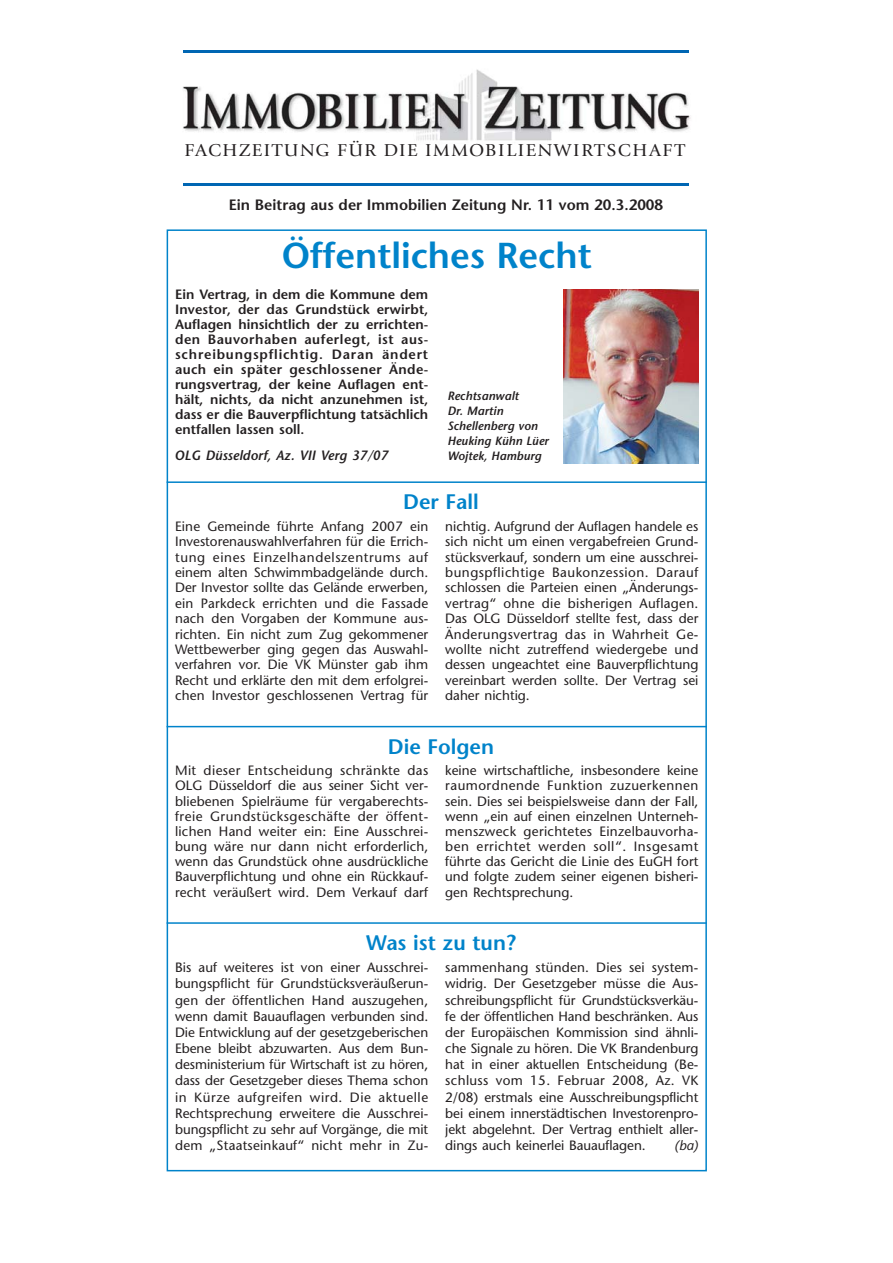
<style>
.page{position:relative;width:893px;height:1263px;background:#fff}
.page>*{position:absolute;margin:0;border:0;box-sizing:border-box;transform-origin:0 0}
.t1{font:600 36px "Stone Sans";color:#0083ca}
.t2{font:600 21px "Stone Sans";color:#0083ca}
.t3{font:17.7px "Giovanni EF";letter-spacing:.08em;color:#231f20;scale:1.05 1}
.t4{font:600 15px "Stone Sans";color:#231f20}
.t5{font:13.5px/15.5px "Stone Sans";color:#231f20;text-align:justify}
.t6{font:600 13.5px/15px "Stone Sans";color:#231f20;text-align:justify}
.t7{font:italic 600 13.5px "Stone Sans";color:#231f20}
.t8{font:italic 13.5px "Stone Sans";color:#231f20}
.t9{font:italic 600 12px/15px "Stone Sans";letter-spacing:.005em;color:#231f20}
</style>
<div class="page">
<img style="left:183px;top:69px;width:508px;height:72px">
<hr style="left:183px;top:183px;width:505px;height:3px;background:#0066b3">
<hr style="left:183px;top:50px;width:505px;height:3px;background:#0066b3">
<hr style="left:167px;top:481px;width:540px;height:2px;background:#0083ca">
<hr style="left:167px;top:726px;width:540px;height:1px;background:#0083ca">
<hr style="left:167px;top:922px;width:540px;height:2px;background:#0083ca">
<img style="left:563px;top:289px;width:135px;height:175px">
<h3 class="t3" style="left:185px;top:143px;width:478px">FACHZEITUNG FÜR DIE IMMOBILIENWIRTSCHAFT</h3>
<p class="t4" style="left:229px;top:199px;width:436px">Ein Beitrag aus der Immobilien Zeitung Nr. 11 vom 20.3.2008</p>
<h1 class="t1" style="left:282px;top:241px;width:311px">Öffentliches Recht</h1>
<p class="t6" style="left:175px;top:289px;width:255px">Ein Vertrag, in dem die Kommune dem Investor, der das Grundstück erwirbt, Auflagen hinsichtlich der zu errichten&shy;den Bauvorhaben auferlegt, ist aus&shy;schreibungspflichtig. Daran ändert auch ein später geschlossener Ände&shy;rungsvertrag, der keine Auflagen ent&shy;hält, nichts, da nicht anzunehmen ist, dass er die Bauverpflichtung tatsächlich entfallen lassen soll.</p>
<p class="t7" style="left:174px;top:450px;width:215px">OLG Düsseldorf, Az. VII Verg 37/07</p>
<p class="t9" style="left:447px;top:390px;width:103px">Rechtsanwalt<br>Dr. Martin<br>Schellenberg von<br>Heuking Kühn Lüer<br>Wojtek, Hamburg</p>
<h2 class="t2" style="left:403px;top:494px;width:77px">Der Fall</h2>
<p class="t5" style="left:175px;top:520px;width:255px">Eine Gemeinde führte Anfang 2007 ein Investorenauswahlverfahren für die Errich&shy;tung eines Einzelhandelszentrums auf einem alten Schwimmbadgelände durch.<br>Der Investor sollte das Gelände erwerben, ein Parkdeck errichten und die Fassade nach den Vorgaben der Kommune aus&shy;richten. Ein nicht zum Zug gekommener Wettbewerber ging gegen das Auswahl&shy;verfahren vor. Die VK Münster gab ihm Recht und erklärte den mit dem erfolgrei&shy;chen Investor geschlossenen Vertrag für</p>
<p class="t5" style="left:445px;top:520px;width:254px">nichtig. Aufgrund der Auflagen handele es sich nicht um einen vergabefreien Grund&shy;stücksverkauf, sondern um eine ausschrei&shy;bungspflichtige Baukonzession. Darauf schlossen die Parteien einen „Änderungs&shy;vertrag“ ohne die bisherigen Auflagen.<br>Das OLG Düsseldorf stellte fest, dass der Änderungsvertrag das in Wahrheit Ge&shy;wollte nicht zutreffend wiedergebe und dessen ungeachtet eine Bauverpflichtung vereinbart werden sollte. Der Vertrag sei daher nichtig.</p>
<h2 class="t2" style="left:388px;top:738px;width:108px">Die Folgen</h2>
<p class="t5" style="left:175px;top:764px;width:255px">Mit dieser Entscheidung schränkte das OLG Düsseldorf die aus seiner Sicht ver&shy;bliebenen Spielräume für vergaberechts&shy;freie Grundstücksgeschäfte der öffent&shy;lichen Hand weiter ein: Eine Ausschrei&shy;bung wäre nur dann nicht erforderlich, wenn das Grundstück ohne ausdrückliche Bauverpflichtung und ohne ein Rückkauf&shy;recht veräußert wird. Dem Verkauf darf</p>
<p class="t5" style="left:445px;top:764px;width:255px">keine wirtschaftliche, insbesondere keine raumordnende Funktion zuzuerkennen sein. Dies sei beispielsweise dann der Fall, wenn „ein auf einen einzelnen Unterneh&shy;menszweck gerichtetes Einzelbauvorha&shy;ben errichtet werden soll“. Insgesamt führte das Gericht die Linie des EuGH fort und folgte zudem seiner eigenen bisheri&shy;gen Rechtsprechung.</p>
<h2 class="t2" style="left:366px;top:935px;width:151px">Was ist zu tun?</h2>
<p class="t5" style="left:175px;top:961px;width:255px;line-height:16.2px">Bis auf weiteres ist von einer Ausschrei&shy;bungspflicht für Grundstücksveräußerun&shy;gen der öffentlichen Hand auszugehen, wenn damit Bauauflagen verbunden sind.<br>Die Entwicklung auf der gesetzgeberischen Ebene bleibt abzuwarten. Aus dem Bun&shy;desministerium für Wirtschaft ist zu hören, dass der Gesetzgeber dieses Thema schon in Kürze aufgreifen wird. Die aktuelle Rechtsprechung erweitere die Ausschrei&shy;bungspflicht zu sehr auf Vorgänge, die mit dem „Staatseinkauf“ nicht mehr in Zu-</p>
<p class="t5" style="left:445px;top:961px;width:255px;line-height:16.2px">sammenhang stünden. Dies sei system&shy;widrig. Der Gesetzgeber müsse die Aus&shy;schreibungspflicht für Grundstücksverkäu&shy;fe der öffentlichen Hand beschränken. Aus der Europäischen Kommission sind ähnli&shy;che Signale zu hören. Die VK Brandenburg hat in einer aktuellen Entscheidung (Be&shy;schluss vom 15. Februar 2008, Az. VK 2/08) erstmals eine Ausschreibungspflicht bei einem innerstädtischen Investorenpro&shy;jekt abgelehnt. Der Vertrag enthielt aller&shy;dings auch keinerlei Bauauflagen.</p>
<p class="t8" style="left:674px;top:1140px;width:25px">(ba)</p>
</div>
